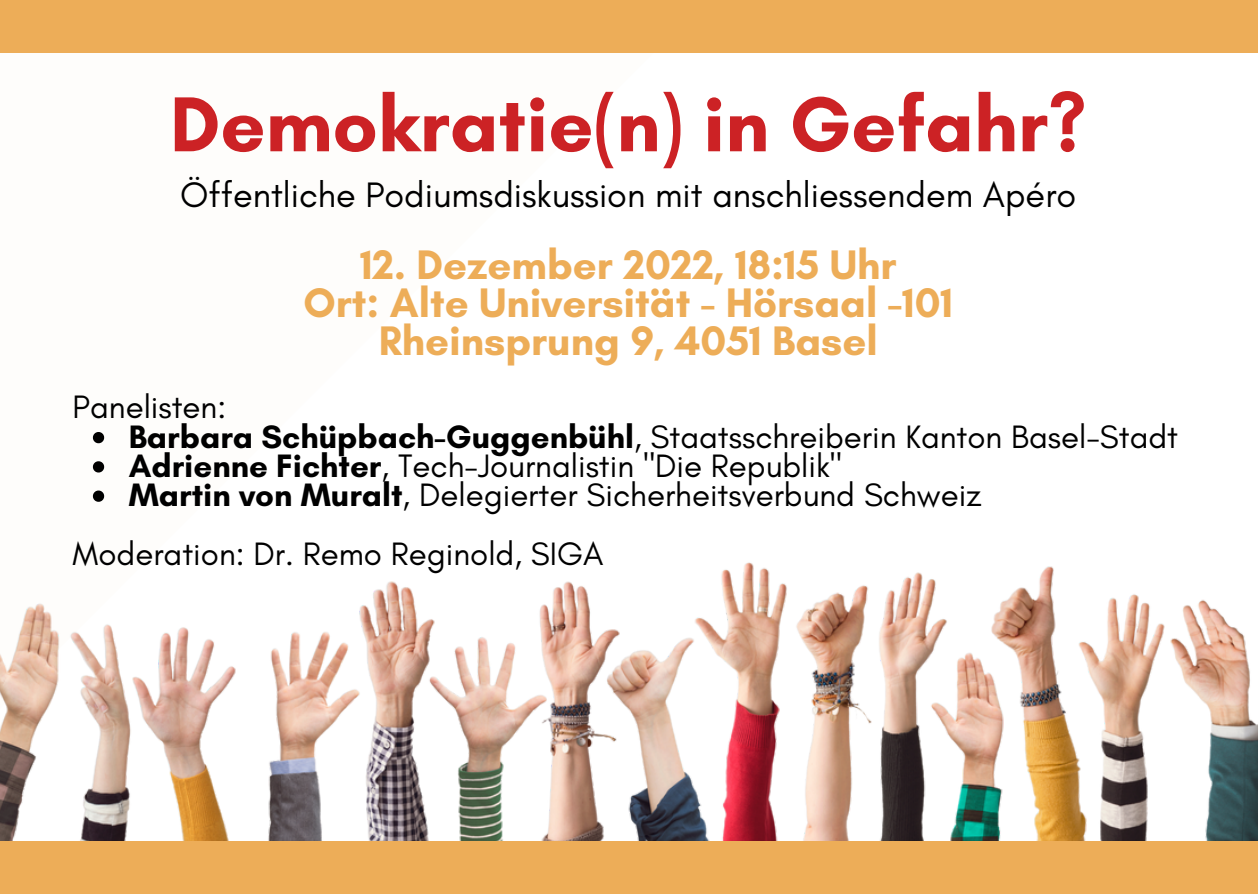
<style>
.page{position:relative;width:1258px;height:894px;background:#fff}
.page>*{position:absolute;margin:0;border:0;box-sizing:border-box;transform-origin:0 0}
.t1{font:700 79.2px "Glacial Indifference";color:#cc2225}
.t2{font:700 42px/38.4px "Glacial Indifference";color:#edad58;text-align:center}
.t3{font:36px "Glacial Indifference";color:#000}
.t4{font:33px/29.4px "Glacial Indifference";color:#000}
.s1{font-weight:700}
</style>
<div class="page">
<img style="left:0;top:496px;width:1258px;height:344px">
<svg style="left:93px;top:432px;width:11px;height:11px"></svg>
<svg style="left:93px;top:461px;width:11px;height:11px"></svg>
<svg style="left:93px;top:490px;width:11px;height:11px"></svg>
<div style="left:0;top:840px;width:427px;height:53px;background:#edad58"></div>
<div style="left:854px;top:840px;width:404px;height:53px;background:#edad58"></div>
<div style="left:426px;top:840px;width:430px;height:53px;background:#edad58"></div>
<div style="left:0;top:0;width:427px;height:53px;background:#edad58"></div>
<div style="left:854px;top:0;width:404px;height:53px;background:#edad58"></div>
<div style="left:426px;top:0;width:430px;height:53px;background:#edad58"></div>
<h1 class="t1" style="left:170px;top:76px;width:918px">Demokratie(n) in Gefahr?</h1>
<p class="t3" style="left:180px;top:172px;width:898px">Öffentliche Podiumsdiskussion mit anschliessendem Apéro</p>
<p class="t2" style="left:303px;top:245px;width:651px">12. Dezember 2022, 18:15 Uhr<br>Ort: Alte Universität - Hörsaal -101<br>Rheinsprung 9, 4051 Basel</p>
<p class="t4" style="left:73px;top:392px;width:155px">Panelisten:</p>
<p class="t4" style="left:129px;top:421px;width:1051px"><span class="s1">Barbara Schüpbach-Guggenbühl</span>, Staatsschreiberin Kanton Basel-Stadt<br><span class="s1">Adrienne Fichter</span>, Tech-Journalistin "Die Republik"<br><span class="s1">Martin von Muralt</span>, Delegierter Sicherheitsverbund Schweiz</p>
<p class="t4" style="left:73px;top:538px;width:532px">Moderation: Dr. Remo Reginold, SIGA</p>
</div>
